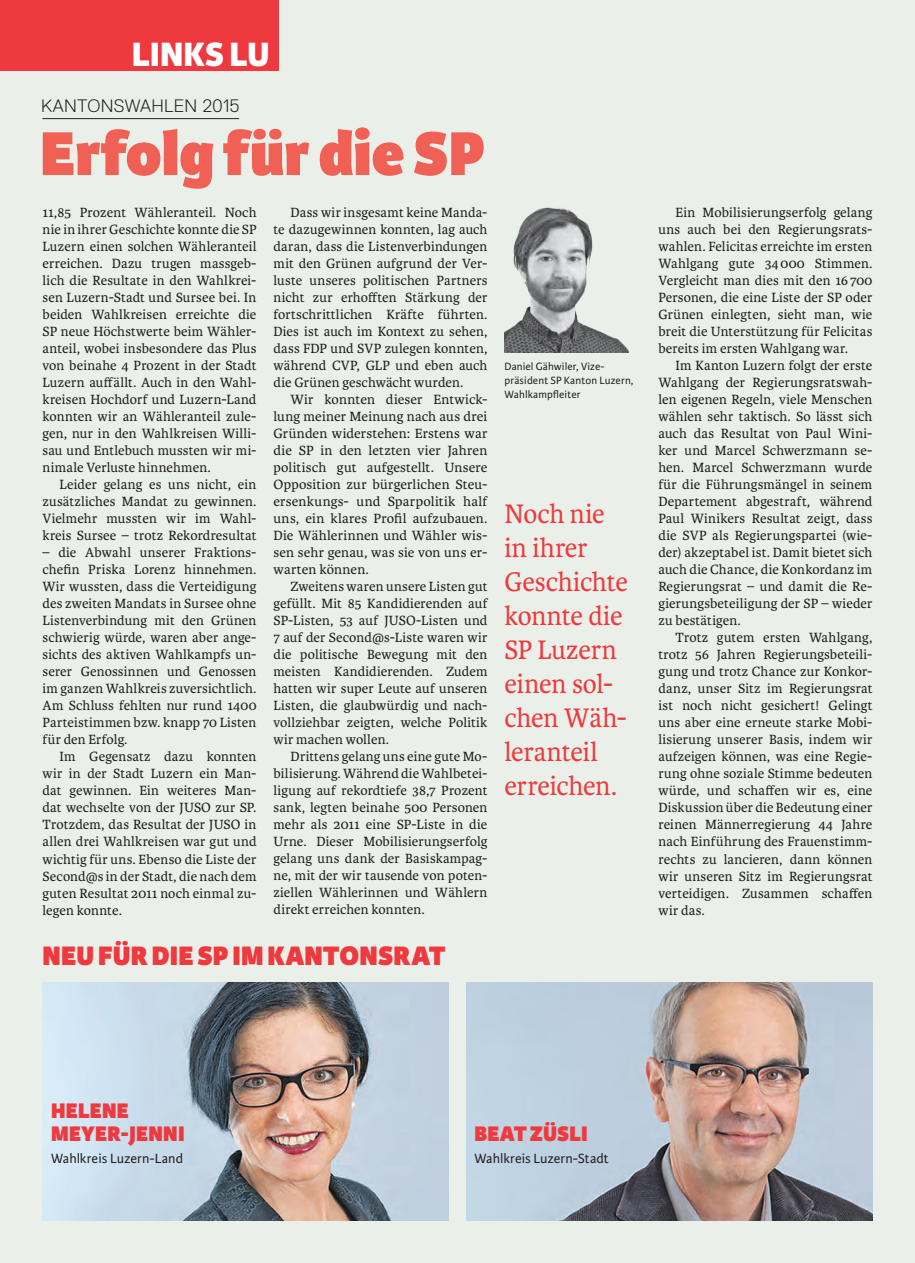
<style>
.page{position:relative;width:915px;height:1263px;background:#fff}
.page>*{position:absolute;margin:0;border:0;box-sizing:border-box;transform-origin:0 0}
.t1{font:800 66px "Karmina Sans";color:#f16054}
.t2{font:800 36px "Karmina Sans";color:#fff}
.t3{font:28.5px/34px "Karmina";letter-spacing:-.005em;color:#ee3a3e;scale:.96 1}
.t4{font:800 28.5px "Karmina Sans";letter-spacing:.01em;color:#ee3a3e}
.t5{font:800 22.5px/22.5px "Karmina Sans";letter-spacing:.01em;color:#ee3a3e}
.t6{font:300 18px "Replica";letter-spacing:.015em;color:#231f20}
.t7{font:14.25px/17px "Karmina";letter-spacing:.01em;color:#231f20;text-align:justify}
.t8{font:14.25px "Karmina Sans";color:#231f20}
.t9{font:11.25px/14.2px "Karmina Sans";letter-spacing:.01em;color:#231f20}
</style>
<div class="page">
<div style="left:0;top:0;width:914px;height:1263px;background:#eaf0e9"></div>
<div style="left:0;top:0;width:278px;height:70px;background:#ee3a3e"></div>
<hr style="left:914px;top:1050px;width:1px;height:213px;background:#f3e5c7">
<hr style="left:42px;top:118px;width:197px;height:1px;background:#231f20">
<img style="left:504px;top:207px;width:124px;height:146px">
<img style="left:43px;top:982px;width:405px;height:238px">
<img style="left:466px;top:982px;width:406px;height:238px">
<h2 class="t2" style="left:132px;top:33px;width:139px">LINKS LU</h2>
<p class="t6" style="left:41px;top:96px;width:200px">KANTONSWAHLEN 2015</p>
<h1 class="t1" style="left:40px;top:114px;width:446px">Erfolg für die SP</h1>
<p class="t7" style="left:273px;top:204px;width:215px;text-indent:17px">Dass wir insgesamt keine Manda&shy;te dazugewinnen konnten, lag auch daran, dass die Listenverbindungen mit den Grünen aufgrund der Ver&shy;luste unseres politischen Partners nicht zur erhofften Stärkung der fortschrittlichen Kräfte führten.<br>Dies ist auch im Kontext zu sehen, dass FDP und SVP zulegen konnten, während CVP, GLP und eben auch die Grünen geschwächt wurden.</p>
<p class="t7" style="left:273px;top:391px;width:215px;text-indent:17px">Wir konnten dieser Entwick&shy;lung meiner Meinung nach aus drei Gründen widerstehen: Erstens war die SP in den letzten vier Jahren politisch gut aufgestellt. Unsere Opposition zur bürgerlichen Steu&shy;ersenkungs- und Sparpolitik half uns, ein klares Profil aufzubauen.<br>Die Wählerinnen und Wähler wis&shy;sen sehr genau, was sie von uns er&shy;warten können.</p>
<p class="t7" style="left:273px;top:578px;width:215px;text-indent:17px">Zweitens waren unsere Listen gut gefüllt. Mit 85 Kandidierenden auf SP-Listen, 53 auf JUSO-Listen und 7 auf der Second@s-Liste waren wir die politische Bewegung mit den meisten Kandidierenden. Zudem hatten wir super Leute auf unseren Listen, die glaubwürdig und nach&shy;vollziehbar zeigten, welche Politik wir machen wollen.</p>
<p class="t7" style="left:273px;top:748px;width:215px;text-indent:17px">Drittens gelang uns eine gute Mo&shy;bilisierung. Während die Wahlbetei&shy;ligung auf rekordtiefe 38,7 Prozent sank, legten beinahe 500 Personen mehr als 2011 eine SP-Liste in die Urne. Dieser Mobilisierungserfolg gelang uns dank der Basiskampag&shy;ne, mit der wir tausende von poten&shy;ziellen Wählerinnen und Wählern direkt erreichen konnten.</p>
<p class="t7" style="left:43px;top:204px;width:215px">11,85 Prozent Wähleranteil. Noch nie in ihrer Geschichte konnte die SP Luzern einen solchen Wähleranteil erreichen. Dazu trugen massgeb&shy;lich die Resultate in den Wahlkrei&shy;sen Luzern-Stadt und Sursee bei. In beiden Wahlkreisen erreichte die SP neue Höchstwerte beim Wähler&shy;anteil, wobei insbesondere das Plus von beinahe 4 Prozent in der Stadt Luzern auffällt. Auch in den Wahl&shy;kreisen Hochdorf und Luzern-Land konnten wir an Wähleranteil zule&shy;gen, nur in den Wahlkreisen Willi&shy;sau und Entlebuch mussten wir mi&shy;nimale Verluste hinnehmen.</p>
<p class="t7" style="left:43px;top:476px;width:215px;text-indent:17px">Leider gelang es uns nicht, ein zusätzliches Mandat zu gewinnen.<br>Vielmehr mussten wir im Wahl&shy;kreis Sursee – trotz Rekordresultat</p>
<p class="t7" style="left:43px;top:544px;width:215px">– die Abwahl unserer Fraktions&shy;chefin Priska Lorenz hinnehmen.<br>Wir wussten, dass die Verteidigung des zweiten Mandats in Sursee ohne Listenverbindung mit den Grünen schwierig würde, waren aber ange&shy;sichts des aktiven Wahlkampfs un&shy;serer Genossinnen und Genossen im ganzen Wahlkreis zuversichtlich.<br>Am Schluss fehlten nur rund 1400<br>Parteistimmen bzw. knapp 70 Listen für den Erfolg.</p>
<p class="t7" style="left:43px;top:748px;width:215px;text-indent:17px">Im Gegensatz dazu konnten wir in der Stadt Luzern ein Man&shy;dat gewinnen. Ein weiteres Man&shy;dat wechselte von der JUSO zur SP.<br>Trotzdem, das Resultat der JUSO in allen drei Wahlkreisen war gut und wichtig für uns. Ebenso die Liste der Second@s in der Stadt, die nach dem guten Resultat 2011 noch einmal zu&shy;legen konnte.</p>
<h3 class="t4" style="left:43px;top:939px;width:404px">NEU FÜR DIE SP IM KANTONSRAT</h3>
<p class="t9" style="left:504px;top:359px;width:131px">Daniel Gähwiler, Vize&shy;präsident SP Kanton Luzern,<br>Wahlkampfleiter</p>
<h3 class="t3" style="left:504px;top:497px;width:130px">Noch nie in ihrer<br>Geschichte konnte die<br>SP Luzern einen sol&shy;chen Wäh&shy;leranteil erreichen.</h3>
<p class="t7" style="left:658px;top:204px;width:215px;text-indent:17px">Ein Mobilisierungserfolg gelang uns auch bei den Regierungsrats&shy;wahlen. Felicitas erreichte im ersten Wahlgang gute 34000 Stimmen.<br>Vergleicht man dies mit den 16700<br>Personen, die eine Liste der SP oder Grünen einlegten, sieht man, wie breit die Unterstützung für Felicitas bereits im ersten Wahlgang war.</p>
<p class="t7" style="left:658px;top:357px;width:215px;text-indent:17px">Im Kanton Luzern folgt der erste Wahlgang der Regierungsratswah&shy;len eigenen Regeln, viele Menschen wählen sehr taktisch. So lässt sich auch das Resultat von Paul Wini&shy;ker und Marcel Schwerzmann se&shy;hen. Marcel Schwerzmann wurde für die Führungsmängel in seinem Departement abgestraft, während Paul Winikers Resultat zeigt, dass die SVP als Regierungspartei (wie&shy;der) akzeptabel ist. Damit bietet sich auch die Chance, die Konkordanz im Regierungsrat – und damit die Re&shy;gierungsbeteiligung der SP – wieder zu bestätigen.</p>
<p class="t7" style="left:658px;top:629px;width:215px;text-indent:17px">Trotz gutem ersten Wahlgang, trotz 56 Jahren Regierungsbeteili&shy;gung und trotz Chance zur Konkor&shy;danz, unser Sitz im Regierungsrat ist noch nicht gesichert! Gelingt uns aber eine erneute starke Mobi&shy;lisierung unserer Basis, indem wir aufzeigen können, was eine Regie&shy;rung ohne soziale Stimme bedeuten würde, und schaffen wir es, eine Diskussion über die Bedeutung einer reinen Männerregierung 44 Jahre nach Einführung des Frauenstimm&shy;rechts zu lancieren, dann können wir unseren Sitz im Regierungsrat verteidigen. Zusammen schaffen wir das.</p>
<h3 class="t5" style="left:51px;top:1101px;width:135px">HELENE<br>MEYER-JENNI</h3>
<h3 class="t5" style="left:474px;top:1123px;width:115px">BEAT ZÜSLI</h3>
<p class="t8" style="left:51px;top:1151px;width:133px">Wahlkreis Luzern-Land</p>
<p class="t8" style="left:474px;top:1151px;width:136px">Wahlkreis Luzern-Stadt</p>
</div>
